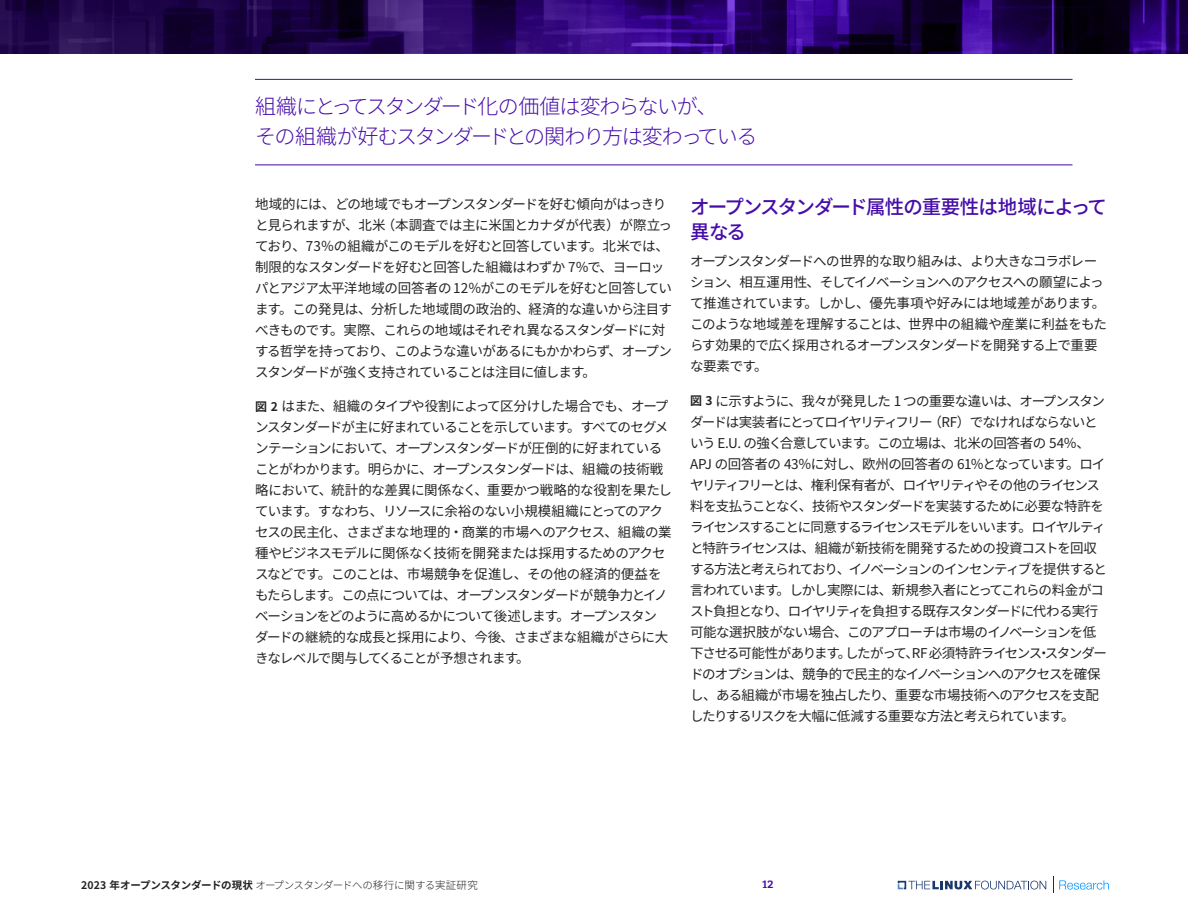
<style>
.page{position:relative;width:1188px;height:918px;background:#fff}
.page>*{position:absolute;margin:0;border:0;box-sizing:border-box;transform-origin:0 0}
.t1{font:300 21px/30px "Noto Sans CJ Kjp";letter-spacing:-.075em;color:#450ca8}
.t2{font:500 19.5px/25.5px "Noto Sans CJ Kjp";letter-spacing:-.065em;color:#450ca8}
.t3{font:13.5px/21px "Noto Sans CJ Kjp";letter-spacing:-.06em;color:#232323}
.t4{font:300 10.5px "Noto Sans CJ Kjp";letter-spacing:-.02em;color:#232323}
.t5{font:100 10.5px "Bitter";color:#450ca8}
.s1{font-weight:700;font-size:12px}
.s2{font-weight:700}
</style>
<div class="page">
<svg style="left:0;top:0;width:1188px;height:54px;background:#230656"></svg>
<hr style="left:255px;top:79px;width:817px;height:1px;background:#450ca8">
<hr style="left:255px;top:165px;width:817px;height:1px;background:#450ca8">
<svg style="left:1053px;top:876px;width:56px;height:16px"></svg>
<svg style="left:898px;top:881px;width:148px;height:9px"></svg>
<h1 class="t1" style="left:255px;top:92px;width:504px">組織にとってスタンダード化の価値は変わらないが、<br>その組織が好むスタンダードとの関わり方は変わっている</h1>
<p class="t3" style="left:255px;top:194px;width:419px">地域的には、どの地域でもオープンスタンダードを好む傾向がはっきりと見られますが、北米（本調査では主に米国とカナダが代表）が際立っており、73％の組織がこのモデルを好むと回答しています。北米では、制限的なスタンダードを好むと回答した組織はわずか 7％で、ヨーロッパとアジア太平洋地域の回答者の 12％がこのモデルを好むと回答しています。この発見は、分析した地域間の政治的、経済的な違いから注目すべきものです。実際、これらの地域はそれぞれ異なるスタンダードに対する哲学を持っており、このような違いがあるにもかかわらず、オープンスタンダードが強く支持されていることは注目に値します。</p>
<p class="t3" style="left:255px;top:396px;width:418px"><span class="s1">図 2</span> はまた、組織のタイプや役割によって区分けした場合でも、オープンスタンダードが主に好まれていることを示しています。すべてのセグメンテーションにおいて、オープンスタンダードが圧倒的に好まれていることがわかります。明らかに、オープンスタンダードは、組織の技術戦略において、統計的な差異に関係なく、重要かつ戦略的な役割を果たしています。すなわち、リソースに余裕のない小規模組織にとってのアクセスの民主化、さまざまな地理的・商業的市場へのアクセス、組織の業種やビジネスモデルに関係なく技術を開発または採用するためのアクセスなどです。このことは、市場競争を促進し、その他の経済的便益をもたらします。この点については、オープンスタンダードが競争力とイノベーションをどのように高めるかについて後述します。オープンスタンダードの継続的な成長と採用により、今後、さまざまな組織がさらに大きなレベルで関与してくることが予想されます。</p>
<h2 class="t2" style="left:690px;top:194px;width:418px">オープンスタンダード属性の重要性は地域によって異なる</h2>
<p class="t3" style="left:690px;top:251px;width:418px">オープンスタンダードへの世界的な取り組みは、より大きなコラボレーション、相互運用性、そしてイノベーションへのアクセスへの願望によって推進されています。しかし、優先事項や好みには地域差があります。このような地域差を理解することは、世界中の組織や産業に利益をもたらす効果的で広く採用されるオープンスタンダードを開発する上で重要な要素です。</p>
<p class="t3" style="left:690px;top:390px;width:419px"><span class="s1">図 3</span> に示すように、我々が発見した 1 つの重要な違いは、オープンスタンダードは実装者にとってロイヤリティフリー（RF）でなければならないという E.U. の強く合意しています。この立場は、北米の回答者の 54％、APJ の回答者の 43％に対し、欧州の回答者の 61％となっています。ロイヤリティフリーとは、権利保有者が、ロイヤリティやその他のライセンス料を支払うことなく、技術やスタンダードを実装するために必要な特許をライセンスすることに同意するライセンスモデルをいいます。ロイヤルティと特許ライセンスは、組織が新技術を開発するための投資コストを回収する方法と考えられており、イノベーションのインセンティブを提供すると言われています。しかし実際には、新規参入者にとってこれらの料金がコスト負担となり、ロイヤリティを負担する既存スタンダードに代わる実行可能な選択肢がない場合、このアプローチは市場のイノベーションを低下させる可能性があります。したがって、RF 必須特許ライセンス・スタンダードのオプションは、競争的で民主的なイノベーションへのアクセスを確保し、ある組織が市場を独占したり、重要な市場技術へのアクセスを支配したりするリスクを大幅に低減する重要な方法と考えられています。</p>
<p class="t4" style="left:81px;top:879px;width:398px"><span class="s2">2023 年オープンスタンダードの現状</span> オープンスタンダードへの移行に関する実証研究</p>
<p class="t5" style="left:763px;top:878px;width:12px">12</p>
</div>
